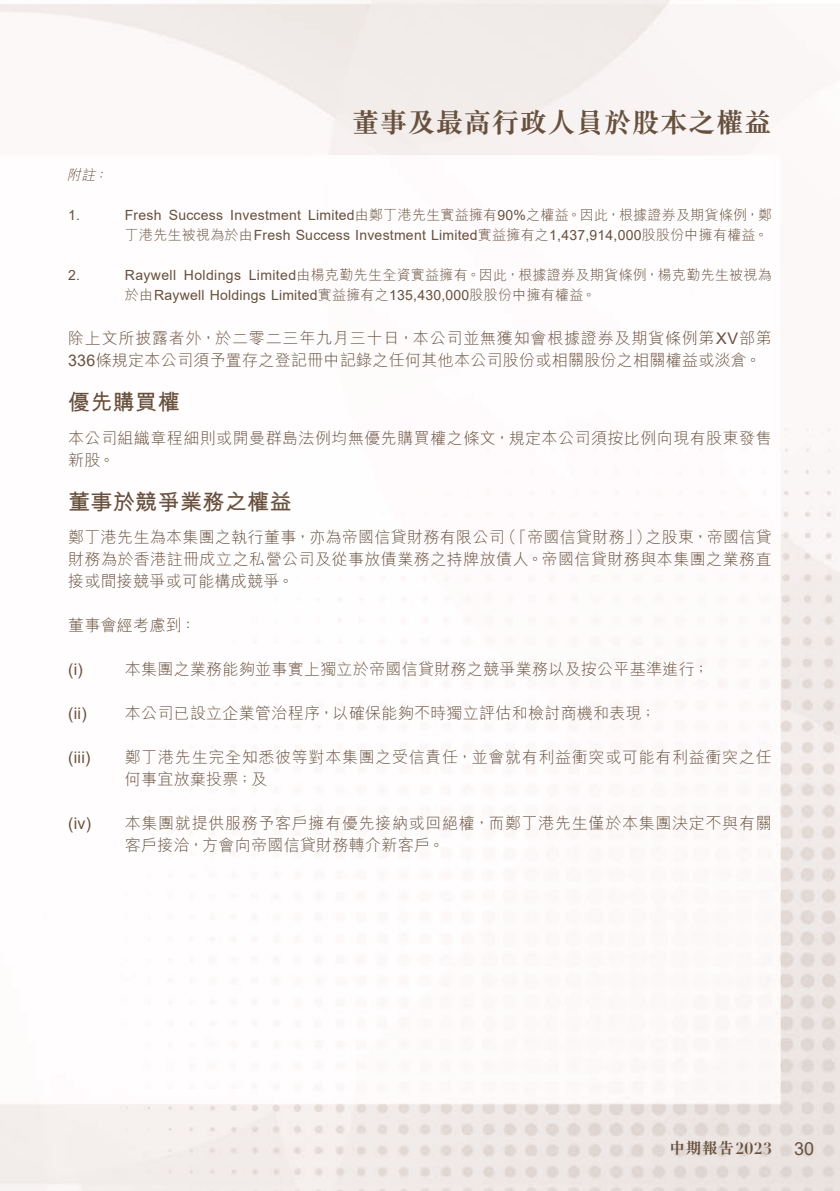
<style>
.page{position:relative;width:840px;height:1191px;background:#fff}
.page>*{position:absolute;margin:0;border:0;box-sizing:border-box;transform-origin:0 0}
.t1{font:700 28px "M Sung HK";color:#67503d}
.t2{font:700 22px "M Hei HK";letter-spacing:.015em;color:#67503d}
.t3{font:18px "Arial";color:#67503d}
.t4{font:300 16px/22px "M Hei HK";letter-spacing:.03em;color:#67503d}
.t5{font:16px "Arial";letter-spacing:.015em;color:#67503d}
.t6{font:700 16px "M Sung HK";color:#67503d}
.t7{font:14px/20px "Arial";letter-spacing:.015em;color:#67503d}
.t8{font:300 14px "M Hei HK";letter-spacing:.02em;color:#67503d}
.t9{font:italic 300 14px "M Hei HK";color:#67503d}
.s1{font-family:"M Hei HK";font-weight:300}
.s2{font-family:"Arial";font-weight:400}
.s3{font-family:"Didot LT Std"}
</style>
<div class="page">
<img style="left:0;top:0;width:839px;height:1191px">
<h1 class="t1" style="left:351px;top:103px;width:421px">董事及最高行政人員於股本之權益</h1>
<p class="t9" style="left:67px;top:165px;width:47px">附註：</p>
<p class="t7" style="left:68px;top:205px;width:13px">1.</p>
<p class="t7" style="left:125px;top:205px;width:648px">Fresh Success Investment Limited<span class="s1">由鄭丁港先生實益擁有</span>90%<span class="s1">之權益。因此，根據證券及期貨條例，鄭丁港先生被視為於由</span>Fresh Success Investment Limited<span class="s1">實益擁有之</span>1,437,914,000<span class="s1">股股份中擁有權益。</span></p>
<p class="t7" style="left:68px;top:265px;width:13px">2.</p>
<p class="t8" style="left:125px;top:265px;width:648px"><span class="s2">Raywell Holdings Limited</span>由楊克勤先生全資實益擁有。因此，根據證券及期貨條例，楊克勤先生被視為</p>
<p class="t7" style="left:125px;top:285px;width:472px"><span class="s1">於由</span>Raywell Holdings Limited<span class="s1">實益擁有之</span>135,430,000<span class="s1">股股份中擁有權益。</span></p>
<p class="t4" style="left:68px;top:327px;width:705px">除上文所披露者外，於二零二三年九月三十日，本公司並無獲知會根據證券及期貨條例第<span class="s2">XV</span>部第<br><span class="s2">336</span>條規定本公司須予置存之登記冊中記錄之任何其他本公司股份或相關股份之相關權益或淡倉。</p>
<h2 class="t2" style="left:68px;top:386px;width:113px">優先購買權</h2>
<p class="t4" style="left:68px;top:426px;width:704px">本公司組織章程細則或開曼群島法例均無優先購買權之條文，規定本公司須按比例向現有股東發售新股。</p>
<h2 class="t2" style="left:68px;top:485px;width:225px">董事於競爭業務之權益</h2>
<p class="t4" style="left:68px;top:525px;width:704px;text-align:justify">鄭丁港先生為本集團之執行董事，亦為帝國信貸財務有限公司（「帝國信貸財務」）之股東，帝國信貸財務為於香港註冊成立之私營公司及從事放債業務之持牌放債人。帝國信貸財務與本集團之業務直接或間接競爭或可能構成競爭。</p>
<p class="t4" style="left:68px;top:613px;width:129px">董事會經考慮到：</p>
<p class="t5" style="left:68px;top:658px;width:16px">(i)</p>
<p class="t4" style="left:125px;top:657px;width:585px">本集團之業務能夠並事實上獨立於帝國信貸財務之競爭業務以及按公平基準進行；</p>
<p class="t5" style="left:68px;top:702px;width:20px">(ii)</p>
<p class="t4" style="left:125px;top:701px;width:532px">本公司已設立企業管治程序，以確保能夠不時獨立評估和檢討商機和表現；</p>
<p class="t5" style="left:68px;top:746px;width:24px">(iii)</p>
<p class="t4" style="left:125px;top:745px;width:648px">鄭丁港先生完全知悉彼等對本集團之受信責任，並會就有利益衝突或可能有利益衝突之任何事宜放棄投票；及</p>
<p class="t5" style="left:68px;top:812px;width:25px">(iv)</p>
<p class="t4" style="left:125px;top:811px;width:648px">本集團就提供服務予客戶擁有優先接納或回絕權，而鄭丁港先生僅於本集團決定不與有關客戶接洽，方會向帝國信貸財務轉介新客戶。</p>
<p class="t6" style="left:669px;top:1137px;width:104px">中期報告<span class="s3">2023</span></p>
<p class="t3" style="left:793px;top:1136px;width:22px">30</p>
</div>
